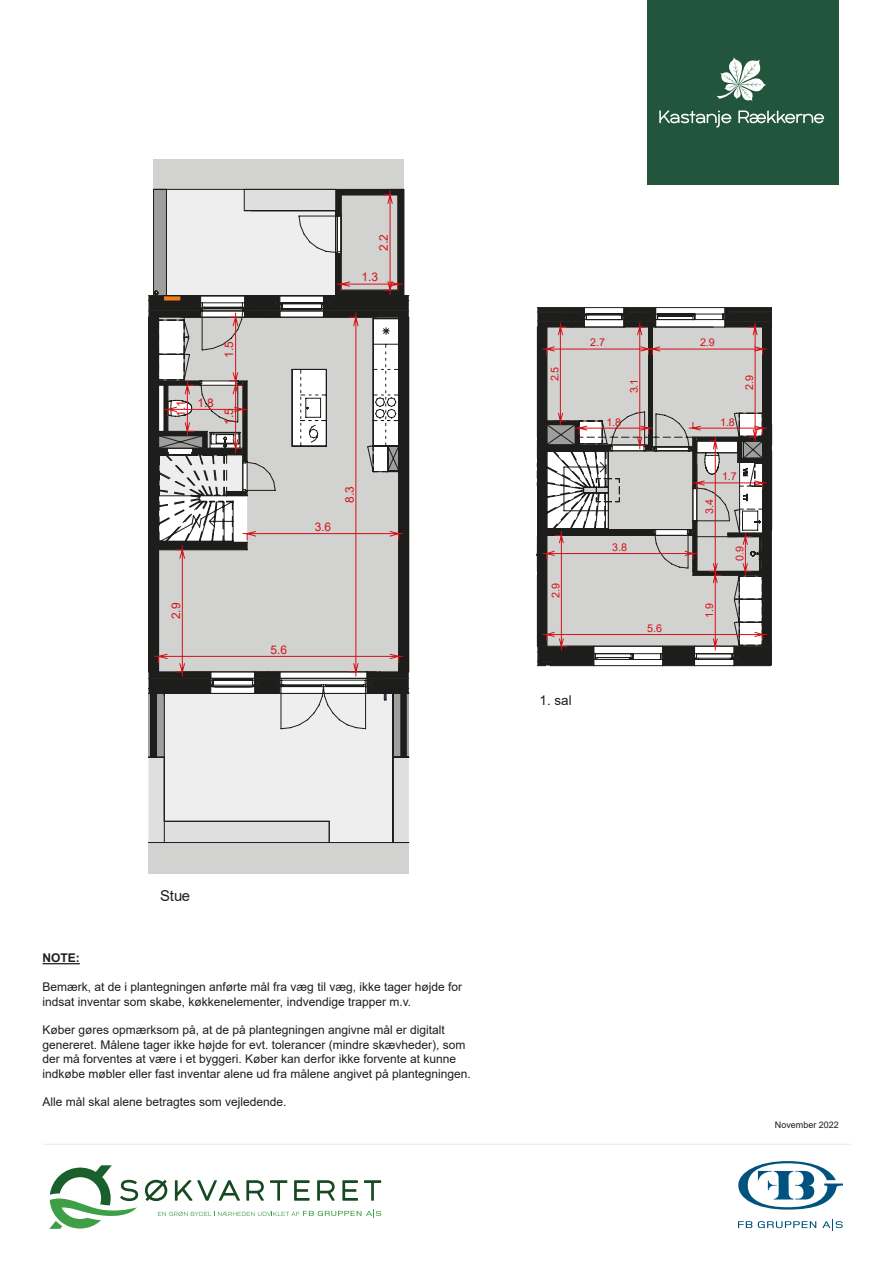
<style>
.page{position:relative;width:893px;height:1263px;background:#fff}
.page>*{position:absolute;margin:0;border:0;box-sizing:border-box;transform-origin:0 0}
.t1{font:15px "Arial";color:#1d1d1b}
.t2{font:13.5px "Arial";color:#1d1d1b}
.t3{font:12px/14.4px "Arial";color:#1d1d1b}
.t4{font:700 12px "Arial";color:#1d1d1b}
.t5{font:11.85px "Arial";color:#d21217}
.t6{font:10.8px "Arial";color:#d21217}
.t7{font:9px "Arial";color:#1d1d1b}
.s1{font-size:11.85px}
</style>
<div class="page">
<div style="left:154px;top:159px;width:250px;height:30px;background:#d2d2d1"></div>
<div style="left:148px;top:842px;width:261px;height:32px;background:#d2d2d1"></div>
<svg style="left:148px;top:189px;width:261px;height:653px;background:#c0bebd"></svg>
<hr style="left:84px;top:1008px;width:201px;height:1px;background:#1d1d1b">
<hr style="left:84px;top:54px;width:377px;height:1px;background:#1d1d1b">
<hr style="left:84px;top:54px;width:1px;height:885px;background:#1d1d1b">
<hr style="left:892px;top:54px;width:1px;height:885px;background:#1d1d1b">
<hr style="left:84px;top:1073px;width:377px;height:1px;background:#1d1d1b">
<hr style="left:584px;top:307px;width:40px;height:1px;background:#1d1d1b">
<hr style="left:656px;top:307px;width:69px;height:1px;background:#1d1d1b">
<svg style="left:537px;top:308px;width:236px;height:358px;background:#ada8a7"></svg>
<hr style="left:502px;top:220px;width:291px;height:1px;background:#1d1d1b">
<hr style="left:502px;top:220px;width:1px;height:553px;background:#1d1d1b">
<hr style="left:502px;top:1007px;width:291px;height:1px;background:#1d1d1b">
<div style="left:648px;top:0;width:191px;height:184px;background:#21563c"></div>
<svg style="left:738px;top:110px;width:86px;height:13px"></svg>
<svg style="left:659px;top:110px;width:72px;height:18px"></svg>
<svg style="left:717px;top:57px;width:50px;height:44px"></svg>
<hr style="left:43px;top:1144px;width:808px;height:1px;background:#e9e9e4">
<svg style="left:739px;top:1161px;width:103px;height:48px"></svg>
<svg style="left:739px;top:1221px;width:77px;height:7px"></svg>
<svg style="left:822px;top:1219px;width:20px;height:11px"></svg>
<svg style="left:145px;top:1180px;width:22px;height:21px"></svg>
<svg style="left:175px;top:1180px;width:65px;height:21px"></svg>
<svg style="left:246px;top:1180px;width:18px;height:21px"></svg>
<svg style="left:270px;top:1180px;width:17px;height:21px"></svg>
<svg style="left:294px;top:1180px;width:16px;height:21px"></svg>
<svg style="left:317px;top:1180px;width:18px;height:21px"></svg>
<svg style="left:342px;top:1180px;width:16px;height:21px"></svg>
<svg style="left:364px;top:1180px;width:17px;height:21px"></svg>
<svg style="left:158px;top:1209px;width:223px;height:9px"></svg>
<svg style="left:49px;top:1165px;width:89px;height:64px"></svg>
<hr style="left:43px;top:963px;width:37px;height:1px;background:#1d1d1b">
<p class="t5" style="left:221px;top:357px;width:18px;rotate:-90deg">1.5</p>
<p class="t5" style="left:173px;top:417px;width:18px;rotate:-90deg">1.1</p>
<p class="t5" style="left:197px;top:394px;width:18px">1.8</p>
<p class="t5" style="left:221px;top:425px;width:18px;rotate:-90deg">1.5</p>
<p class="t5" style="left:168px;top:619px;width:18px;rotate:-90deg">2.9</p>
<p class="t5" style="left:376px;top:251px;width:18px;rotate:-90deg">2.2</p>
<p class="t5" style="left:362px;top:269px;width:18px">1.3</p>
<p class="t5" style="left:315px;top:518px;width:18px">3.6</p>
<p class="t5" style="left:341px;top:503px;width:18px;rotate:-90deg">8.3</p>
<p class="t5" style="left:271px;top:641px;width:18px">5.6</p>
<p class="t6" style="left:547px;top:381px;width:16px;rotate:-90deg">2.5</p>
<p class="t6" style="left:548px;top:598px;width:16px;rotate:-90deg">2.9</p>
<p class="t6" style="left:590px;top:335px;width:16px">2.7</p>
<p class="t6" style="left:700px;top:335px;width:16px">2.9</p>
<p class="t6" style="left:627px;top:393px;width:16px;rotate:-90deg">3.1</p>
<p class="t6" style="left:742px;top:390px;width:16px;rotate:-90deg">2.9</p>
<p class="t6" style="left:606px;top:414px;width:16px">1.8</p>
<p class="t6" style="left:612px;top:540px;width:16px">3.8</p>
<p class="t6" style="left:647px;top:621px;width:16px">5.6</p>
<p class="t6" style="left:720px;top:414px;width:31px">1.8<span class="s1">1.8</span></p>
<p class="t6" style="left:702px;top:514px;width:16px;rotate:-90deg">3.4</p>
<p class="t6" style="left:722px;top:469px;width:16px">1.7</p>
<p class="t6" style="left:732px;top:561px;width:16px;rotate:-90deg">0.9</p>
<p class="t6" style="left:702px;top:618px;width:16px;rotate:-90deg">1.9</p>
<p class="t2" style="left:540px;top:691px;width:34px">1. sal</p>
<p class="t1" style="left:160px;top:885px;width:32px">Stue</p>
<p class="t4" style="left:43px;top:950px;width:39px">NOTE:</p>
<p class="t3" style="left:43px;top:980px;width:421px">Bemærk, at de i plantegningen anførte mål fra væg til væg, ikke tager højde for indsat inventar som skabe, køkkenelementer, indvendige trapper m.v.</p>
<p class="t3" style="left:43px;top:1023px;width:430px">Køber gøres opmærksom på, at de på plantegningen angivne mål er digitalt genereret. Målene tager ikke højde for evt. tolerancer (mindre skævheder), som der må forventes at være i et byggeri. Køber kan derfor ikke forvente at kunne indkøbe møbler eller fast inventar alene ud fra målene angivet på plantegningen.</p>
<p class="t3" style="left:43px;top:1095px;width:246px">Alle mål skal alene betragtes som vejledende.</p>
<p class="t7" style="left:775px;top:1119px;width:66px">November 2022</p>
</div>
